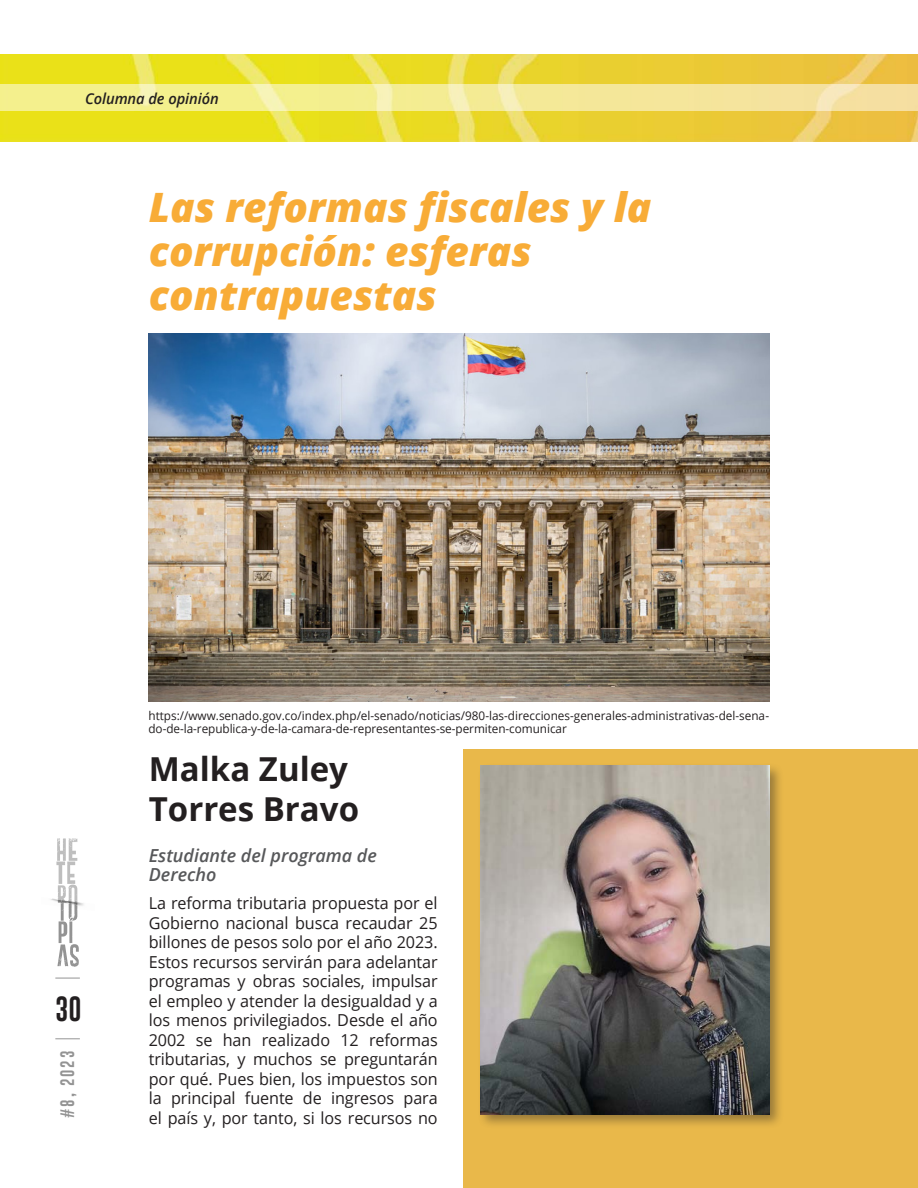
<style>
.page{position:relative;width:918px;height:1188px;background:#fff}
.page>*{position:absolute;margin:0;border:0;box-sizing:border-box;transform-origin:0 0}
._4_Titulos_Articulos_TDC_Etiqueta{font:italic 800 40.5px/43.7px "Open Sans";color:#f8ac37}
.Nombre_Autor_Portada{font:700 33px/39.6px "Open Sans";color:#231f20}
.t1{font:25.5px "Gobold";color:#231f20}
.Info_Autores_Esp_Post{font:italic 600 18px/19.5px "Open Sans";color:#57585a}
.C__de_texto_Principal{font:16.5px/19.5px "Open Sans";letter-spacing:-.005em;color:#231f20;text-align:justify}
.t2{font:italic 600 15px "Open Sans";letter-spacing:-.005em;color:#231f20}
.t3{font:14.25px "Gobold Lowplus";color:#808080}
.pie_de_foto{font:12px/12.9px "Open Sans";color:#231f20}
</style>
<div class="page">
<img style="left:0;top:54px;width:918px;height:87px">
<svg style="left:0;top:84px;width:918px;height:27px"></svg>
<svg style="left:56px;top:838px;width:23px;height:129px"></svg>
<img style="left:51px;top:897px;width:33px;height:14px">
<svg style="left:55px;top:978px;width:25px;height:1px"></svg>
<svg style="left:55px;top:1038px;width:25px;height:1px"></svg>
<div style="left:463px;top:750px;width:455px;height:438px;background:#e9b84a"></div>
<img style="left:149px;top:333px;width:620px;height:369px">
<div style="left:477px;top:762px;width:308px;height:368px;background:#231f20;opacity:.41"></div>
<img style="left:480px;top:765px;width:289px;height:349px">
<p class="t2" style="left:85px;top:88px;width:135px">Columna de opinión</p>
<p class="_4_Titulos_Articulos_TDC_Etiqueta" style="left:149px;top:184px;width:504px">Las reformas fiscales y la corrupción: esferas contrapuestas</p>
<h3 class="t1" style="left:55px;top:993px;width:28px">30</h3>
<p class="t3" style="left:58px;top:1118px;width:69px;rotate:-90deg">#8, 2023</p>
<p class="pie_de_foto" style="left:148px;top:709px;width:622px">https://www.senado.gov.co/index.php/el-senado/noticias/980-las-direcciones-generales-administrativas-del-sena&shy;do-de-la-republica-y-de-la-camara-de-representantes-se-permiten-comunicar</p>
<p class="Nombre_Autor_Portada" style="left:149px;top:749px;width:212px">Malka Zuley<br>Torres Bravo</p>
<p class="Info_Autores_Esp_Post" style="left:149px;top:845px;width:230px">Estudiante del programa de<br>Derecho</p>
<p class="C__de_texto_Principal" style="left:149px;top:893px;width:290px">La reforma tributaria propuesta por el Gobierno nacional busca recaudar 25 billones de pesos solo por el año 2023.<br>Estos recursos servirán para adelantar programas y obras sociales, impulsar el empleo y atender la desigualdad y a los menos privilegiados. Desde el año 2002 se han realizado 12 reformas tributarias, y muchos se preguntarán por qué. Pues bien, los impuestos son la principal fuente de ingresos para el país y, por tanto, si los recursos no</p>
</div>
